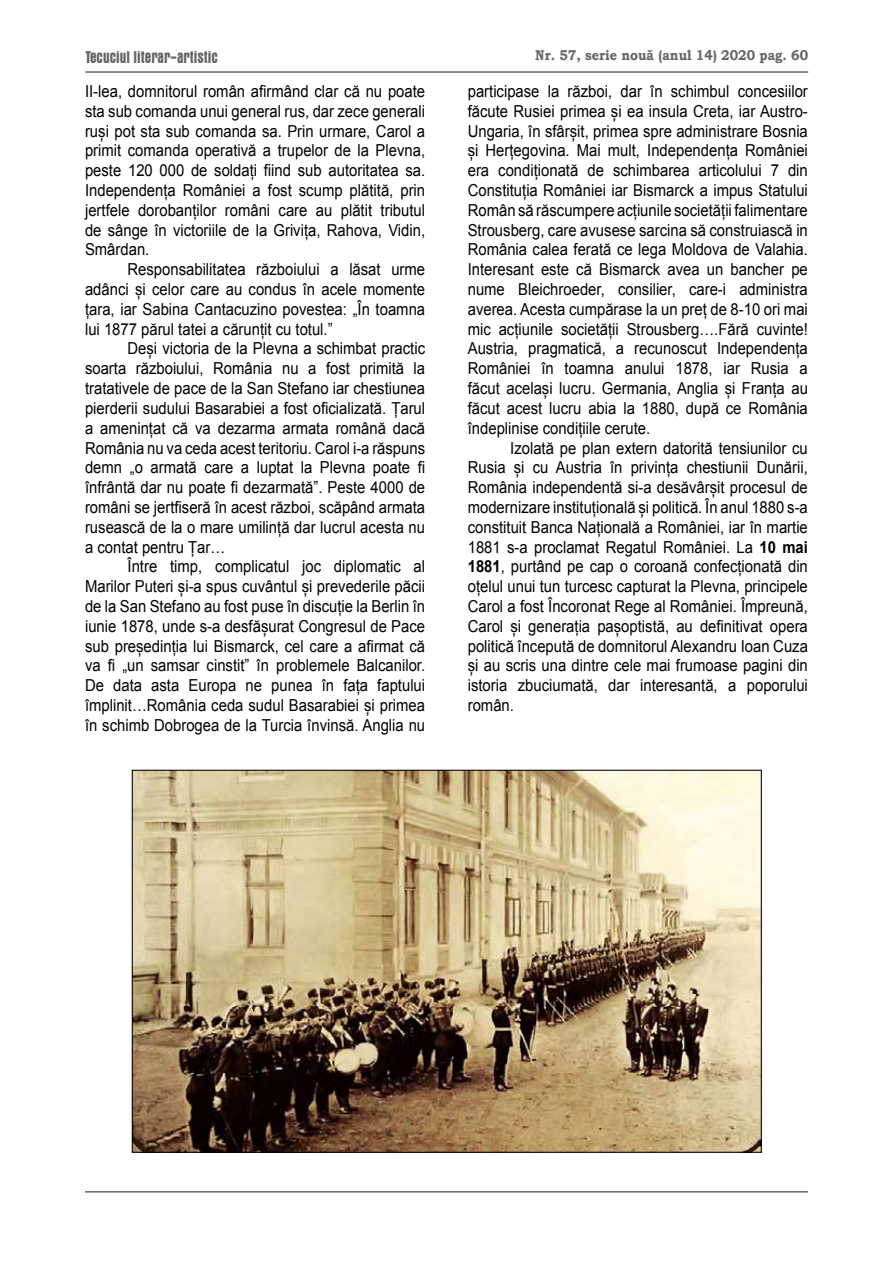
<style>
.page{position:relative;width:893px;height:1263px;background:#fff}
.page>*{position:absolute;margin:0;border:0;box-sizing:border-box;transform-origin:0 0}
.t1{font:700 condensed 17.25px "Aurora BT";color:#646569;scale:.9 1}
.t2{font:16.5px/19.8px "Arial";color:#000;text-align:justify;scale:.9 1}
.t3{font:700 14.25px "Bookman Old Style";color:#646569;scale:.9 1}
.s1{font-weight:700}
</style>
<div class="page">
<hr style="left:85px;top:71px;width:723px;height:2px;background:#646569">
<hr style="left:85px;top:1191px;width:723px;height:1px;background:#646569">
<img style="left:134px;top:772px;width:626px;height:379px">
<p class="t1" style="left:85px;top:47px;width:149px">Tecuciul literar-artistic</p>
<p class="t3" style="left:535px;top:45px;width:305px">Nr. 57, serie nouă (anul 14) 2020 pag. 60</p>
<p class="t2" style="left:85px;top:82px;width:379px">II-lea, domnitorul român afirmând clar că nu poate sta sub comanda unui general rus, dar zece generali ruși pot sta sub comanda sa. Prin urmare, Carol a primit comanda operativă a trupelor de la Plevna, peste 120 000 de soldați fiind sub autoritatea sa.<br>Independența României a fost scump plătită, prin jertfele dorobanților români care au plătit tributul de sânge în victoriile de la Grivița, Rahova, Vidin, Smârdan.</p>
<p class="t2" style="left:85px;top:260px;width:379px;text-indent:43px">Responsabilitatea războiului a lăsat urme adânci și celor care au condus în acele momente țara, iar Sabina Cantacuzino povestea: „În toamna lui 1877 părul tatei a cărunțit cu totul.”</p>
<p class="t2" style="left:85px;top:339px;width:379px;text-indent:43px">Deși victoria de la Plevna a schimbat practic soarta războiului, România nu a fost primită la tratativele de pace de la San Stefano iar chestiunea pierderii sudului Basarabiei a fost oficializată. Țarul a amenințat că va dezarma armata română dacă România nu va ceda acest teritoriu. Carol i-a răspuns demn „o armată care a luptat la Plevna poate fi înfrântă dar nu poate fi dezarmată”. Peste 4000 de români se jertfiseră în acest război, scăpând armata rusească de la o mare umilință dar lucrul acesta nu a contat pentru Țar…</p>
<p class="t2" style="left:85px;top:557px;width:379px;text-indent:43px">Între timp, complicatul joc diplomatic al Marilor Puteri și-a spus cuvântul și prevederile păcii de la San Stefano au fost puse în discuție la Berlin în iunie 1878, unde s-a desfășurat Congresul de Pace sub președinția lui Bismarck, cel care a afirmat că va fi „un samsar cinstit” în problemele Balcanilor.<br>De data asta Europa ne punea în fața faptului împlinit…România ceda sudul Basarabiei și primea în schimb Dobrogea de la Turcia învinsă. Anglia nu</p>
<p class="t2" style="left:468px;top:82px;width:379px">participase la război, dar în schimbul concesiilor făcute Rusiei primea și ea insula Creta, iar Austro-Ungaria, în sfârșit, primea spre administrare Bosnia și Herțegovina. Mai mult, Independența României era condiționată de schimbarea articolului 7 din Constituția României iar Bismarck a impus Statului Român să răscumpere acțiunile societății falimentare Strousberg, care avusese sarcina să construiască in România calea ferată ce lega Moldova de Valahia.<br>Interesant este că Bismarck avea un bancher pe nume Bleichroeder, consilier, care-i administra averea. Acesta cumpărase la un preț de 8-10 ori mai mic acțiunile societății Strousberg….Fără cuvinte!<br>Austria, pragmatică, a recunoscut Independența României în toamna anului 1878, iar Rusia a făcut același lucru. Germania, Anglia și Franța au făcut acest lucru abia la 1880, după ce România îndeplinise condițiile cerute.</p>
<p class="t2" style="left:468px;top:438px;width:379px;text-indent:43px">Izolată pe plan extern datorită tensiunilor cu Rusia și cu Austria în privința chestiunii Dunării, România independentă si-a desăvârșit procesul de modernizare instituțională și politică. În anul 1880 s-a constituit Banca Națională a României, iar în martie 1881 s-a proclamat Regatul României. La <span class="s1">10 mai 1881</span>, purtând pe cap o coroană confecționată din oțelul unui tun turcesc capturat la Plevna, principele Carol a fost Încoronat Rege al României. Împreună, Carol și generația pașoptistă, au definitivat opera politică începută de domnitorul Alexandru Ioan Cuza și au scris una dintre cele mai frumoase pagini din istoria zbuciumată, dar interesantă, a poporului român.</p>
</div>
